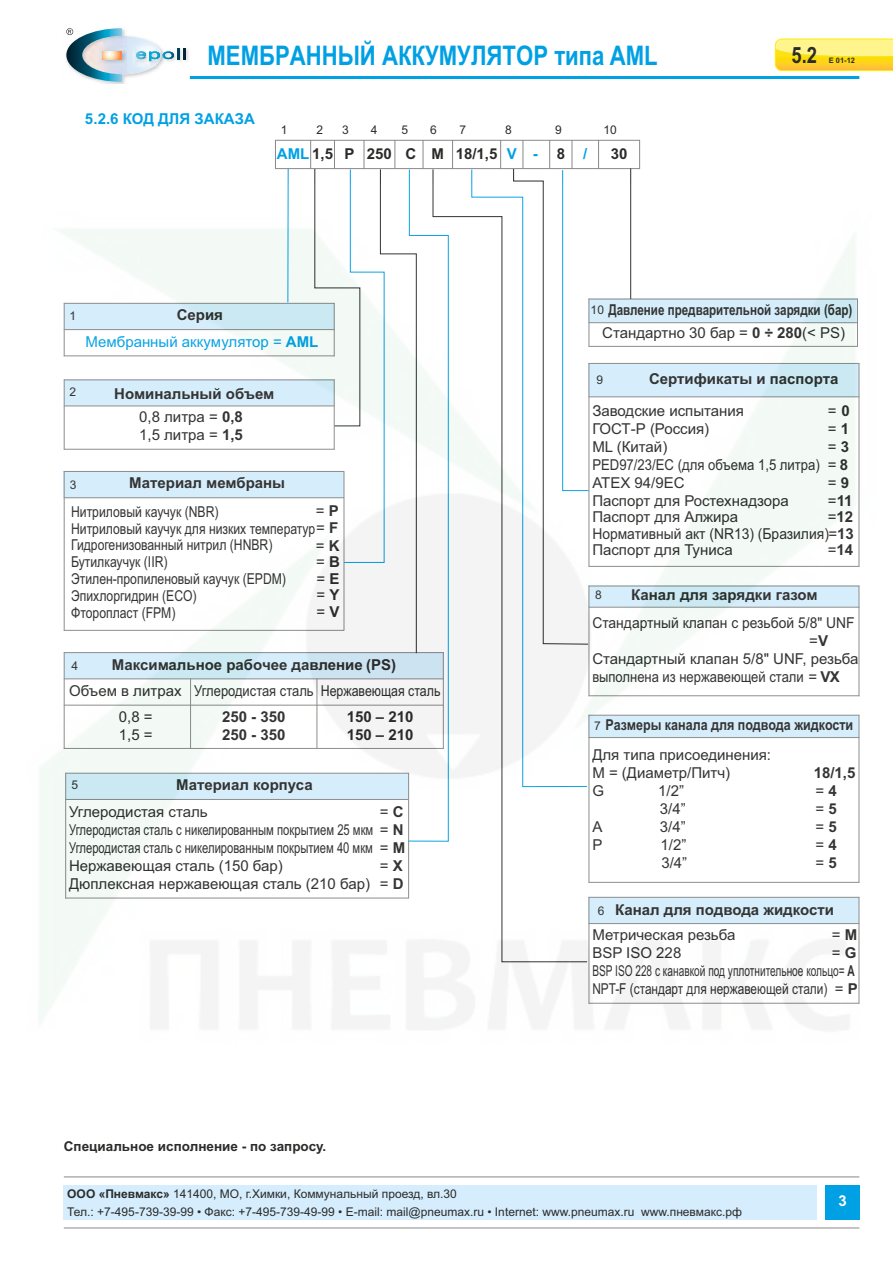
<style>
.page{position:relative;width:893px;height:1262px;background:#fff}
.page>*{position:absolute;margin:0;border:0;box-sizing:border-box;transform-origin:0 0}
.t1{font:700 27px "Arial Narrow";color:#00a0e4}
.t2{font:700 22.5px "Arial Narrow";color:#2b2b2a}
.t3{font:15px/18px "Arial";color:#2b2b2a}
.t4{font:700 15px/18px "Arial";color:#2b2b2a}
.t5{font:15px/16.8px "Arial";color:#2b2b2a;scale:.81 1}
.t6{font:700 15px/23.7px "Arial";color:#2b2b2a;text-align:center;scale:.77 1}
.t7{font:15px "Arial";color:#2b2b2a;scale:.75 1}
.t8{font:15px "Arial";color:#2b2b2a;scale:.92 1}
.t9{font:700 15px "Arial";color:#2b2b2a;scale:.84 1}
.t10{font:15px "Arial";color:#2b2b2a;scale:.87 1}
.t11{font:15px/26.2px "Arial";color:#00a0e4;text-align:center}
.t12{font:700 15px "Arial";color:#00a0e4}
.t13{font:700 15px "Arial";color:#fff}
.t14{font:700 13.5px "Arial";color:#2b2b2a}
.t15{font:12px/18px "Arial";color:#2b2b2a}
.t16{font:700 7.5px "Arial";color:#2b2b2a}
.s1{color:#00a0e4}
.s2{font-weight:700;color:#2b2b2a}
.s3{font-weight:700}
.s4{font-weight:400}
</style>
<div class="page">
<svg style="left:774px;top:38px;width:118px;height:33px;background:#fee455"></svg>
<hr style="left:190px;top:76px;width:669px;height:3px;background:#00a0e4">
<div style="left:64px;top:1185px;width:752px;height:34px;background:#d5edfc"></div>
<hr style="left:64px;top:1176px;width:795px;height:1px;background:#898989">
<hr style="left:64px;top:1227px;width:795px;height:1px;background:#898989">
<img style="left:100px;top:82px;width:25px;height:2px">
<img style="left:186px;top:49px;width:3px;height:12px">
<svg style="left:66px;top:28px;width:120px;height:54px"></svg>
<div style="left:825px;top:1185px;width:34px;height:34px;background:#00a0e4"></div>
<hr style="left:287px;top:169px;width:1px;height:133px;background:#00a0e4">
<svg style="left:275px;top:141px;width:1px;height:27px"></svg>
<svg style="left:310px;top:141px;width:113px;height:43px"></svg>
<svg style="left:452px;top:141px;width:1px;height:27px"></svg>
<svg style="left:500px;top:141px;width:1px;height:27px"></svg>
<svg style="left:513px;top:141px;width:76px;height:43px"></svg>
<svg style="left:598px;top:141px;width:1px;height:27px"></svg>
<svg style="left:639px;top:141px;width:1px;height:27px"></svg>
<hr style="left:275px;top:140px;width:365px;height:1px;background:#898989">
<hr style="left:275px;top:168px;width:365px;height:1px;background:#898989">
<hr style="left:630px;top:168px;width:1px;height:131px;background:#2b2b2a">
<img style="left:39px;top:184px;width:821px;height:846px">
<h1 class="t1" style="left:207px;top:46px;width:452px">МЕМБРАННЫЙ АККУМУЛЯТОР типа AML</h1>
<h2 class="t2" style="left:791px;top:47px;width:27px">5.2</h2>
<p class="t16" style="left:828px;top:58px;width:28px">E 01-12</p>
<p class="t12" style="left:85px;top:113px;width:172px">5.2.6 КОД ДЛЯ ЗАКАЗА</p>
<p class="t15" style="left:281px;top:122px;width:8px">1</p>
<p class="t15" style="left:316px;top:122px;width:8px">2</p>
<p class="t15" style="left:342px;top:122px;width:8px">3</p>
<p class="t15" style="left:371px;top:122px;width:8px">4</p>
<p class="t15" style="left:401px;top:122px;width:8px">5</p>
<p class="t15" style="left:430px;top:122px;width:8px">6</p>
<p class="t15" style="left:459px;top:122px;width:8px">7</p>
<p class="t15" style="left:505px;top:122px;width:8px">8</p>
<p class="t15" style="left:555px;top:122px;width:8px">9</p>
<p class="t15" style="left:603px;top:122px;width:15px">10</p>
<p class="t4" style="left:277px;top:146px;width:312px"><span class="s1">AML</span> 1,5 P 250 C M 18/1,5 <span class="s1">V -</span> 8 <span class="s1">/</span></p>
<p class="t4" style="left:610px;top:146px;width:18px">30</p>
<p class="t15" style="left:70px;top:307px;width:8px">1</p>
<p class="t15" style="left:70px;top:384px;width:8px">2</p>
<p class="t15" style="left:70px;top:477px;width:8px">3</p>
<p class="t11" style="left:86px;top:303px;width:234px"><span class="s2">Серия<br></span>Мембранный аккумулятор = <span class="s3">AML</span></p>
<p class="t4" style="left:114px;top:383px;width:161px;line-height:23.2px;text-align:center">Номинальный объем<br><span class="s4">0,8 литра =</span> 0,8</p>
<p class="t3" style="left:139px;top:427px;width:105px">1,5 литра = <span class="s3">1,5</span></p>
<p class="t4" style="left:129px;top:475px;width:157px">Материал мембраны</p>
<p class="t6" style="left:602px;top:299px;width:326px">Давление предварительной зарядки (бар)<br><span class="s4">Стандартно 30 бар =</span> 0 ÷ 280<span class="s4">(&lt; PS)</span></p>
<p class="t4" style="left:649px;top:371px;width:191px">Сертификаты и паспорта</p>
<p class="t3" style="left:592px;top:403px;width:153px">Заводские испытания</p>
<p class="t3" style="left:827px;top:403px;width:23px">= <span class="s3">0</span></p>
<p class="t3" style="left:592px;top:421px;width:118px">ГОСТ-Р (Россия)</p>
<p class="t3" style="left:827px;top:421px;width:23px">= <span class="s3">1</span></p>
<p class="t3" style="left:592px;top:439px;width:76px">ML (Китай)</p>
<p class="t15" style="left:590px;top:302px;width:15px">10</p>
<p class="t15" style="left:596px;top:372px;width:8px">9</p>
<p class="t3" style="left:592px;top:439px;width:258px;text-align:justify;text-indent:235px">= <span class="s3">3<br></span>PED97/23/EC (для объема 1,5 литра) = <span class="s3">8<br></span>ATEX 94/9EC</p>
<p class="t3" style="left:827px;top:475px;width:23px">= <span class="s3">9</span></p>
<p class="t3" style="left:316px;top:503px;width:24px">= <span class="s3">P</span></p>
<p class="t3" style="left:316px;top:538px;width:26px;line-height:16.6px;text-align:justify">= <span class="s3">K </span>= <span class="s3">B </span>= <span class="s3">E </span>= <span class="s3">Y </span>= <span class="s3">V</span></p>
<p class="t5" style="left:71px;top:504px;width:331px">Нитриловый каучук (NBR)<br>Нитриловый каучук для низких температур= <span class="s3">F<br></span>Гидрогенизованный нитрил (HNBR)<br>Бутилкаучук (IIR)<br>Этилен-пропиленовый каучук (EPDM)<br>Эпихлоргидрин (ECO)<br>Фторопласт (FPM)</p>
<p class="t4" style="left:112px;top:656px;width:286px">Максимальное рабочее давление (PS)</p>
<p class="t3" style="left:119px;top:679px;width:323px;line-height:25.8px;text-indent:-50px">Объем в литрах Углеродистая сталь Нержавеющая сталь<br>0,8 =</p>
<p class="t3" style="left:119px;top:726px;width:35px">1,5 =</p>
<p class="t15" style="left:72px;top:658px;width:8px">4</p>
<p class="t4" style="left:222px;top:708px;width:65px">250 - 350<br>250 - 350</p>
<p class="t4" style="left:347px;top:708px;width:68px">150 – 210<br>150 – 210</p>
<p class="t4" style="left:176px;top:777px;width:138px">Материал корпуса</p>
<p class="t3" style="left:69px;top:803px;width:140px">Углеродистая сталь</p>
<p class="t3" style="left:69px;top:857px;width:302px">Нержавеющая сталь (150 бар)<br>Дюплексная нержавеющая сталь (210 бар)</p>
<p class="t15" style="left:72px;top:777px;width:8px">5</p>
<p class="t3" style="left:69px;top:803px;width:338px;text-align:right">= <span class="s3">C<br></span>Углеродистая сталь с никелированным покрытием 25 мкм = <span class="s3">N </span>= <span class="s3">M<br></span>= <span class="s3">X<br></span>= <span class="s3">D</span></p>
<p class="t7" style="left:69px;top:841px;width:407px">Углеродистая сталь с никелированным покрытием 40 мкм</p>
<p class="t14" style="left:64px;top:1141px;width:264px">Специальное исполнение - по запросу.</p>
<p class="t3" style="left:592px;top:493px;width:198px">Паспорт для Ростехнадзора</p>
<p class="t4" style="left:827px;top:493px;width:26px"><span class="s4">=</span>11</p>
<p class="t3" style="left:592px;top:509px;width:147px">Паспорт для Алжира</p>
<p class="t3" style="left:592px;top:510px;width:263px;line-height:16.5px;text-align:justify;text-indent:235px">=<span class="s3">12<br></span>Нормативный акт (NR13) (Бразилия)=<span class="s3">13<br></span>Паспорт для Туниса</p>
<p class="t4" style="left:827px;top:542px;width:27px"><span class="s4">=</span>14</p>
<p class="t4" style="left:631px;top:587px;width:188px">Канал для зарядки газом</p>
<p class="t8" style="left:592px;top:617px;width:286px">Стандартный клапан с резьбой 5/8" UNF</p>
<p class="t3" style="left:809px;top:633px;width:20px">=<span class="s3">V</span></p>
<p class="t3" style="left:592px;top:651px;width:267px">Стандартный клапан 5/8" UNF, резьба</p>
<p class="t10" style="left:592px;top:671px;width:286px">выполнена из нержавеющей стали = <span class="s3">VX</span></p>
<p class="t15" style="left:595px;top:587px;width:8px">8</p>
<p class="t9" style="left:605px;top:719px;width:296px">Размеры канала для подвода жидкости</p>
<p class="t3" style="left:592px;top:747px;width:180px">Для типа присоединения:<br>M = (Диаметр/Питч)</p>
<p class="t15" style="left:594px;top:717px;width:8px">7</p>
<p class="t4" style="left:813px;top:765px;width:43px">18/1,5</p>
<p class="t3" style="left:592px;top:783px;width:13px">G</p>
<p class="t3" style="left:658px;top:783px;width:27px">1/2”</p>
<p class="t3" style="left:815px;top:783px;width:23px">= <span class="s3">4</span></p>
<p class="t3" style="left:660px;top:801px;width:27px">3/4”</p>
<p class="t3" style="left:815px;top:801px;width:23px">= <span class="s3">5</span></p>
<p class="t3" style="left:592px;top:819px;width:12px">A</p>
<p class="t3" style="left:660px;top:819px;width:27px">3/4”</p>
<p class="t3" style="left:815px;top:819px;width:23px">= <span class="s3">5</span></p>
<p class="t3" style="left:592px;top:837px;width:12px">P</p>
<p class="t3" style="left:660px;top:837px;width:27px">1/2”</p>
<p class="t3" style="left:815px;top:837px;width:23px">= <span class="s3">4</span></p>
<p class="t3" style="left:661px;top:855px;width:27px">3/4”</p>
<p class="t3" style="left:815px;top:855px;width:23px">= <span class="s3">5</span></p>
<p class="t4" style="left:615px;top:901px;width:220px">Канал для подвода жидкости</p>
<p class="t3" style="left:592px;top:927px;width:144px">Метрическая резьба</p>
<p class="t3" style="left:831px;top:927px;width:27px">= <span class="s3">M</span></p>
<p class="t3" style="left:592px;top:945px;width:90px">BSP ISO 228</p>
<p class="t15" style="left:598px;top:902px;width:8px">6</p>
<p class="t3" style="left:592px;top:945px;width:267px;text-indent:239px">= <span class="s3">G<br></span>BSP ISO 228 с канавкой под уплотнительное кольцо= <span class="s3">A<br></span>NPT-F (стандарт для нержавеющей стали) = <span class="s3">P</span></p>
<p class="t15" style="left:67px;top:1185px;width:676px"><span class="s3">ООО «Пневмакс»</span> 141400, МО, г.Химки, Коммунальный проезд, вл.30<br>Тел.: +7-495-739-39-99 • Факс: +7-495-739-49-99 • E-mail: mail pneumax.ru • Internet: www.pneumax.ru www.пневмакс.рф</p>
<p class="t15" style="left:408px;top:1203px;width:14px">@</p>
<p class="t13" style="left:838px;top:1195px;width:10px">3</p>
</div>
